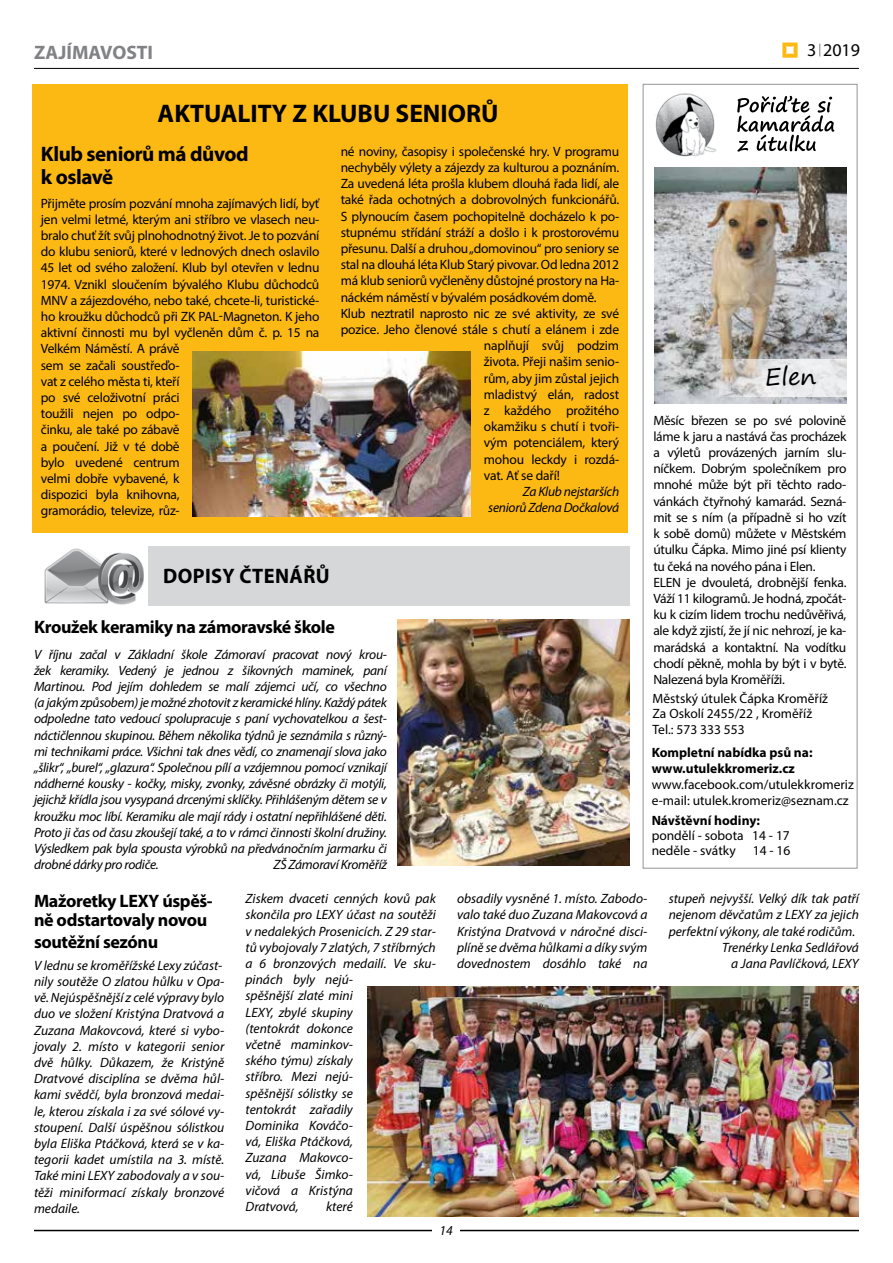
<style>
.page{position:relative;width:893px;height:1263px;background:#fff}
.page>*{position:absolute;margin:0;border:0;box-sizing:border-box;transform-origin:0 0}
.t1{font:700 25.5px "Myriad Pro";color:#000}
.t2{font:24px "Segoe Print";color:#000}
.t3{font:700 21px/22.5px "Myriad Pro";letter-spacing:-.02em;color:#000}
.t4{font:700 19.5px "Myriad Pro";color:#808285}
.t5{font:700 18px/19.5px "Myriad Pro";letter-spacing:-.02em;color:#000}
.t6{font:18px "Myriad Pro";color:#000}
.t7{font:italic 13.5px/16.2px "Myriad Pro";color:#000}
.t8{font:13.5px/16.2px "Myriad Pro";letter-spacing:-.02em;color:#000}
.t9{font:13.5px/15.6px "Myriad Pro";color:#000}
.t10{font:700 13.5px/16.2px "Myriad Pro";color:#000}
.t11{font:italic 13.5px/16.2px "Myriad Pro";letter-spacing:-.02em;color:#000;text-align:right}
</style>
<div class="page">
<div style="left:643px;top:84px;width:214px;height:784px;border:1px solid #939598"></div>
<hr style="left:34px;top:1230px;width:825px;height:1px;background:#000">
<div style="left:433px;top:1225px;width:27px;height:10px;background:#fff"></div>
<svg style="left:782px;top:43px;width:16px;height:15px"></svg>
<svg style="left:819px;top:44px;width:1px;height:12px"></svg>
<hr style="left:34px;top:68px;width:825px;height:1px;background:#000">
<div style="left:33px;top:84px;width:595px;height:449px;background:#fdb913"></div>
<img style="left:655px;top:93px;width:62px;height:64px">
<svg style="left:737px;top:96px;width:97px;height:56px"></svg>
<img style="left:654px;top:168px;width:192px;height:236px">
<svg style="left:682px;top:359px;width:165px;height:38px;background:#d4d3d2"></svg>
<div style="left:148px;top:546px;width:481px;height:60px;background:#d5d7d8"></div>
<img style="left:44px;top:548px;width:100px;height:57px">
<img style="left:367px;top:986px;width:492px;height:230px">
<img style="left:192px;top:352px;width:279px;height:164px">
<img style="left:398px;top:620px;width:231px;height:246px">
<h3 class="t4" style="left:34px;top:40px;width:121px">ZAJÍMAVOSTI</h3>
<h3 class="t6" style="left:807px;top:39px;width:54px">3 2019</h3>
<h1 class="t1" style="left:158px;top:96px;width:342px">AKTUALITY Z KLUBU SENIORŮ</h1>
<h3 class="t3" style="left:41px;top:142px;width:209px">Klub seniorů má důvod k oslavě</h3>
<p class="t8" style="left:41px;top:195px;width:280px">Přijměte prosím pozvání mnoha zajímavých lidí, byť jen velmi letmé, kterým ani stříbro ve vlasech neu&shy;bralo chuť žít svůj plnohodnotný život. Je to pozvání do klubu seniorů, které v lednových dnech oslavilo 45 let od svého založení. Klub byl otevřen v lednu 1974. Vznikl sloučením bývalého Klubu důchodců MNV a zájezdového, nebo také, chcete-li, turistické&shy;ho kroužku důchodců při ZK Pal-Magneton. K jeho aktivní činnosti mu byl vyčleněn dům č. p. 15 na Velkém Náměstí. A právě<br>sem se začali soustřeďo-<br>vat z celého města ti, kteří<br>po své celoživotní práci<br>toužili nejen po odpo-<br>činku, ale také po zábavě<br>a poučení. Již v té době<br>bylo uvedené centrum<br>velmi dobře vybavené, k<br>dispozici byla knihovna,<br>gramorádio, televize, růz-</p>
<p class="t8" style="left:341px;top:143px;width:280px">né noviny, časopisy i společenské hry. V programu</p>
<p class="t8" style="left:341px;top:159px;width:280px">nechyběly výlety a zájezdy za kulturou a poznáním.</p>
<p class="t8" style="left:341px;top:175px;width:280px">Za uvedená léta prošla klubem dlouhá řada lidí, ale</p>
<p class="t8" style="left:341px;top:191px;width:280px">také řada ochotných a dobrovolných funkcionářů.</p>
<p class="t8" style="left:341px;top:208px;width:280px">S plynoucím časem pochopitelně docházelo k po-</p>
<p class="t8" style="left:341px;top:224px;width:280px">stupnému střídání stráží a došlo i k prostorovému</p>
<p class="t8" style="left:341px;top:240px;width:280px">přesunu. Další a druhou „domovinou“ pro seniory se</p>
<p class="t8" style="left:341px;top:256px;width:280px">stal na dlouhá léta Klub Starý pivovar. Od ledna 2012</p>
<p class="t8" style="left:341px;top:272px;width:280px">má klub seniorů vyčleněny důstojné prostory na Ha-</p>
<p class="t8" style="left:341px;top:289px;width:257px">náckém náměstí v bývalém posádkovém domě.</p>
<p class="t8" style="left:341px;top:305px;width:280px">Klub neztratil naprosto nic ze své aktivity, ze své</p>
<p class="t8" style="left:341px;top:321px;width:280px">pozice. Jeho členové stále s chutí a elánem i zde</p>
<p class="t8" style="left:484px;top:337px;width:137px">naplňují svůj podzim</p>
<p class="t8" style="left:484px;top:353px;width:137px">života. Přeji našim senio-</p>
<p class="t8" style="left:484px;top:370px;width:137px">rům, aby jim zůstal jejich</p>
<p class="t8" style="left:484px;top:386px;width:137px">mladistvý elán, radost</p>
<p class="t8" style="left:484px;top:402px;width:137px">z každého prožitého</p>
<p class="t8" style="left:484px;top:418px;width:137px">okamžiku s chutí i tvoři-</p>
<p class="t8" style="left:484px;top:434px;width:137px">vým potenciálem, který</p>
<p class="t8" style="left:484px;top:451px;width:137px">mohou leckdy i rozdá-</p>
<p class="t8" style="left:484px;top:467px;width:78px">vat. Ať se daří!</p>
<p class="t11" style="left:488px;top:483px;width:132px">Za Klub nejstarších seniorů Zdena Dočkalová</p>
<h3 class="t3" style="left:163px;top:564px;width:13px">dopisy</h3>
<h3 class="t3" style="left:239px;top:564px;width:13px">čten</h3>
<h3 class="t3" style="left:290px;top:564px;width:27px">ářů</h3>
<h3 class="t5" style="left:34px;top:617px;width:302px">Kroužek keramiky na zámoravské škole</h3>
<p class="t7" style="left:34px;top:646px;width:354px;text-align:justify">V říjnu začal v Základní škole Zámoraví pracovat nový krou&shy;žek keramiky. Vedený je jednou z šikovných maminek, paní Martinou. Pod jejím dohledem se malí zájemci učí, co všechno (a jakým způsobem) je možné zhotovit z keramické hlíny. Každý pátek odpoledne tato vedoucí spolupracuje s paní vychovatelkou a šest&shy;náctičlennou skupinou. Během několika týdnů je seznámila s různý&shy;mi technikami práce. Všichni tak dnes vědí, co znamenají slova jako „šlikr“, „burel“, „glazura“. Společnou pílí a vzájemnou pomocí vznikají nádherné kousky - kočky, misky, zvonky, závěsné obrázky či motýli, jejichž křídla jsou vysypaná drcenými sklíčky. Přihlášeným dětem se v kroužku moc líbí. Keramiku ale mají rády i ostatní nepřihlášené děti.<br>Proto ji čas od času zkoušejí také, a to v rámci činnosti školní družiny.<br>Výsledkem pak byla spousta výrobků na předvánočním jarmarku či drobné dárky pro rodiče.</p>
<p class="t11" style="left:274px;top:856px;width:115px">ZŠ Zámoraví Kroměříž</p>
<h2 class="t2" style="left:765px;top:355px;width:53px">Elen</h2>
<p class="t8" style="left:653px;top:412px;width:195px">Měsíc březen se po své polovině láme k jaru a nastává čas procházek a výletů provázených jarním slu&shy;níčkem. Dobrým společníkem pro mnohé může být při těchto rado&shy;vánkách čtyřnohý kamarád. Sezná&shy;mit se s ním (a případně si ho vzít k sobě domů) můžete v Městském útulku Čápka. Mimo jiné psí klienty tu čeká na nového pána i Elen.<br>ELEN je dvouletá, drobnější fenka.<br>Váží 11 kilogramů. Je hodná, zpočát&shy;ku k cizím lidem trochu nedůvěřivá, ale když zjistí, že jí nic nehrozí, je ka&shy;marádská a kontaktní. Na vodítku chodí pěkně, mohla by být i v bytě.<br>Nalezená byla Kroměříži.</p>
<p class="t9" style="left:652px;top:691px;width:177px">Městský útulek Čápka Kroměříž<br>Za Oskolí 2455/22 , Kroměříž<br>Tel.: 573 333 553</p>
<p class="t10" style="left:652px;top:743px;width:162px">Kompletní nabídka psů na: www.utulekkromeriz.cz</p>
<p class="t9" style="left:652px;top:776px;width:204px;line-height:16.2px">www.facebook.com/utulekkromeriz e-mail: utulek.kromeriz@seznam.cz</p>
<p class="t10" style="left:652px;top:812px;width:110px">Návštěvní hodiny:</p>
<p class="t9" style="left:652px;top:827px;width:140px;line-height:15px">pondělí - sobota 14 - 17 neděle - svátky</p>
<p class="t8" style="left:753px;top:842px;width:39px">14 - 16</p>
<h3 class="t5" style="left:34px;top:890px;width:180px">Mažoretky LEXY úspěš&shy;ně odstartovaly novou</h3>
<h3 class="t5" style="left:34px;top:931px;width:126px">soutěžní sezónu</h3>
<p class="t7" style="left:34px;top:957px;width:192px">V lednu se kroměřížské Lexy zúčast&shy;nily soutěže O zlatou hůlku v Opa&shy;vě. Nejúspěšnější z celé výpravy bylo duo ve složení Kristýna Dratvová a Zuzana Makovcová, které si vybo&shy;jovaly 2. místo v kategorii senior dvě hůlky. Důkazem, že Kristýně Dratvové disciplína se dvěma hůl&shy;kami svědčí, byla bronzová medai&shy;le, kterou získala i za své sólové vy&shy;stoupení. Další úspěšnou sólistkou byla Eliška Ptáčková, která se v ka&shy;tegorii kadet umístila na 3. místě.<br>Také mini LEXY zabodovaly a v sou&shy;těži miniformací získaly bronzové medaile.</p>
<p class="t7" style="left:246px;top:890px;width:192px">Ziskem dvaceti cenných kovů pak skončila pro LEXY účast na soutěži v nedalekých Prosenicích. Z 29 star&shy;tů vybojovaly 7 zlatých, 7 stříbrných a 6 bronzových medailí. Ve sku&shy;pinách byly nejú-<br>spěšnější zlaté mini<br>LEXY, zbylé skupiny<br>(tentokrát dokonce<br>včetně maminkov-<br>ského týmu) získaly<br>stříbro. Mezi nejú-<br>spěšnější sólistky se<br>tentokrát zařadily<br>Dominika Kováčo-<br>vá, Eliška Ptáčková,<br>Zuzana Makovco-<br>vá, Libuše Šimko-<br>vičová a Kristýna<br>Dratvová,</p>
<p class="t7" style="left:326px;top:1198px;width:28px">které</p>
<p class="t7" style="left:457px;top:890px;width:192px;text-align:justify">obsadily vysněné 1. místo. Zabodo&shy;valo také duo Zuzana Makovcová a Kristýna Dratvová v náročné disci&shy;plíně se dvěma hůlkami a díky svým dovednostem dosáhlo také na</p>
<p class="t7" style="left:669px;top:890px;width:192px;text-align:right">stupeň nejvyšší. Velký dík tak patří nejenom děvčatům z LEXY za jejich perfektní výkony, ale také rodičům.<br>Trenérky Lenka Sedlářová<br>a Jana Pavlíčková, LEXY</p>
<p class="t7" style="left:439px;top:1222px;width:15px">14</p>
</div>
